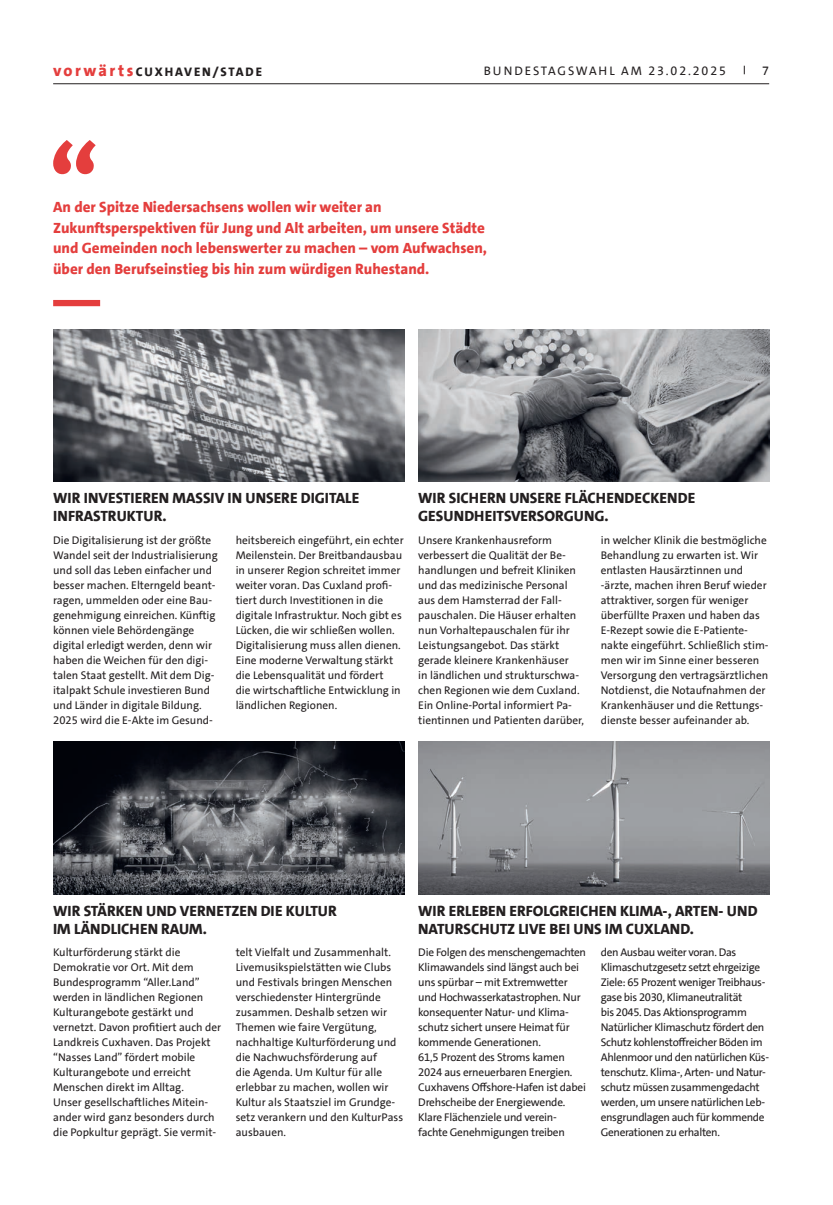
<style>
.page{position:relative;width:833px;height:1205px;background:#fff}
.page>*{position:absolute;margin:0;border:0;box-sizing:border-box;transform-origin:0 0}
.t1{font:800 15px/18px "SPD The Sans";color:#231f20}
.t2{font:800 15px/20.6px "SPD The Sans";color:#e43e3d}
.t3{font:12.5px "SPD The Sans";letter-spacing:.15em;color:#231f20}
.t4{font:800 12.5px "SPD The Sans";letter-spacing:.15em;color:#231f20}
.t5{font:11.25px/15px "SPD The Sans";color:#231f20}
.t6{font:11.25px/15px "SPD The Sans";letter-spacing:-.03em;color:#231f20}
.t7{font:11.25px/15px "SPD The Sans";letter-spacing:-.02em;color:#231f20}
.s1{font-size:16.25px;color:#e43e3d}
</style>
<div class="page">
<img style="left:53px;top:742px;width:351px;height:152px">
<img style="left:53px;top:329px;width:351px;height:153px">
<img style="left:418px;top:742px;width:351px;height:152px">
<img style="left:418px;top:329px;width:351px;height:153px">
<div style="left:53px;top:300px;width:47px;height:6px;background:#e43e3d"></div>
<svg style="left:53px;top:140px;width:43px;height:34px"></svg>
<hr style="left:53px;top:83px;width:716px;height:1px;background:#231f20">
<p class="t4" style="left:53px;top:64px;width:210px"><span class="s1">vorwärts</span>CUXHAVEN/STADE</p>
<p class="t3" style="left:484px;top:62px;width:243px">BUNDESTAGSWAHL AM 23.02.2025</p>
<p class="t3" style="left:762px;top:62px;width:8px">7</p>
<h1 class="t2" style="left:53px;top:197px;width:435px">An der Spitze Niedersachsens wollen wir weiter an Zukunftsperspektiven für Jung und Alt arbeiten, um unsere Städte und Gemeinden noch lebenswerter zu machen – vom Aufwachsen, über den Berufseinstieg bis hin zum würdigen Ruhestand.</h1>
<h1 class="t1" style="left:53px;top:489px;width:308px">WIR INVESTIEREN MASSIV IN UNSERE DIGITALE<br>INFRASTRUKTUR.</h1>
<p class="t5" style="left:53px;top:533px;width:166px">Die Digitalisierung ist der größte<br>Wandel seit der Industrialisierung und soll das Leben einfacher und besser machen. Elterngeld beant&shy;ragen, ummelden oder eine Bau&shy;genehmigung einreichen. Künftig können viele Behördengänge digital erledigt werden, denn wir haben die Weichen für den digi&shy;talen Staat gestellt. Mit dem Dig&shy;italpakt Schule investieren Bund und Länder in digitale Bildung.<br>2025 wird die E-Akte im Gesund-</p>
<p class="t5" style="left:236px;top:533px;width:169px">heitsbereich eingeführt, ein echter Meilenstein. Der Breitbandausbau in unserer Region schreitet immer weiter voran. Das Cuxland profi&shy;tiert durch Investitionen in die digitale Infrastruktur. Noch gibt es Lücken, die wir schließen wollen.<br>Digitalisierung muss allen dienen.<br>Eine moderne Verwaltung stärkt die Lebensqualität und fördert<br>die wirtschaftliche Entwicklung in ländlichen Regionen.</p>
<h1 class="t1" style="left:418px;top:489px;width:278px">WIR SICHERN UNSERE FLÄCHENDECKENDE<br>GESUNDHEITSVERSORGUNG.</h1>
<p class="t5" style="left:418px;top:533px;width:167px">Unsere Krankenhausreform verbessert die Qualität der Be&shy;handlungen und befreit Kliniken und das medizinische Personal aus dem Hamsterrad der Fall&shy;pauschalen. Die Häuser erhalten nun Vorhaltepauschalen für ihr<br>Leistungsangebot. Das stärkt gerade kleinere Krankenhäuser<br>in ländlichen und strukturschwa&shy;chen Regionen wie dem Cuxland.<br>Ein Online-Portal informiert Pa&shy;tientinnen und Patienten darüber,</p>
<p class="t5" style="left:601px;top:533px;width:169px">in welcher Klinik die bestmögliche Behandlung zu erwarten ist. Wir entlasten Hausärztinnen und -ärzte, machen ihren Beruf wieder attraktiver, sorgen für weniger überfüllte Praxen und haben das E-Rezept sowie die E-Patiente&shy;nakte eingeführt. Schließlich stim&shy;men wir im Sinne einer besseren Versorgung den vertragsärztlichen Notdienst, die Notaufnahmen der Krankenhäuser und die Rettungs&shy;dienste besser aufeinander ab.</p>
<h1 class="t1" style="left:53px;top:902px;width:285px">WIR STÄRKEN UND VERNETZEN DIE KULTUR<br>IM LÄNDLICHEN RAUM.</h1>
<p class="t5" style="left:53px;top:945px;width:169px">Kulturförderung stärkt die<br>Demokratie vor Ort. Mit dem<br>Bundesprogramm “Aller.Land” werden in ländlichen Regionen<br>Kulturangebote gestärkt und vernetzt. Davon profitiert auch der<br>Landkreis Cuxhaven. Das Projekt “Nasses Land” fördert mobile<br>Kulturangebote und erreicht<br>Menschen direkt im Alltag.<br>Unser gesellschaftliches Mitein&shy;ander wird ganz besonders durch die Popkultur geprägt. Sie vermit-</p>
<p class="t5" style="left:236px;top:945px;width:169px">telt Vielfalt und Zusammenhalt.<br>Livemusikspielstätten wie Clubs und Festivals bringen Menschen verschiedenster Hintergründe zusammen. Deshalb setzen wir<br>Themen wie faire Vergütung, nachhaltige Kulturförderung und die Nachwuchsförderung auf<br>die Agenda. Um Kultur für alle erlebbar zu machen, wollen wir<br>Kultur als Staatsziel im Grundge&shy;setz verankern und den KulturPass ausbauen.</p>
<h1 class="t1" style="left:418px;top:902px;width:341px">WIR ERLEBEN ERFOLGREICHEN KLIMA-, ARTEN- UND<br>NATURSCHUTZ LIVE BEI UNS IM CUXLAND.</h1>
<p class="t7" style="left:418px;top:945px;width:169px">Die Folgen des menschengemachten<br>Klimawandels sind längst auch bei uns spürbar – mit Extremwetter und Hochwasserkatastrophen. Nur konsequenter Natur- und Klima&shy;schutz sichert unsere Heimat für kommende Generationen.<br>61,5 Prozent des Stroms kamen<br>2024 aus erneuerbaren Energien.<br>Cuxhavens Offshore-Hafen ist dabei<br>Drehscheibe der Energiewende.<br>Klare Flächenziele und verein&shy;fachte Genehmigungen treiben</p>
<p class="t6" style="left:601px;top:945px;width:170px">den Ausbau weiter voran. Das Klimaschutzgesetz setzt ehrgeizige Ziele: 65 Prozent weniger Treibhaus&shy;gase bis 2030, Klimaneutralität<br>bis 2045. Das Aktionsprogramm Natürlicher Klimaschutz fördert den Schutz kohlenstoffreicher Böden im Ahlenmoor und den natürlichen Küs&shy;tenschutz. Klima-, Arten- und Natur&shy;schutz müssen zusammengedacht werden, um unsere natürlichen Leb&shy;ensgrundlagen auch für kommende Generationen zu erhalten.</p>
</div>
